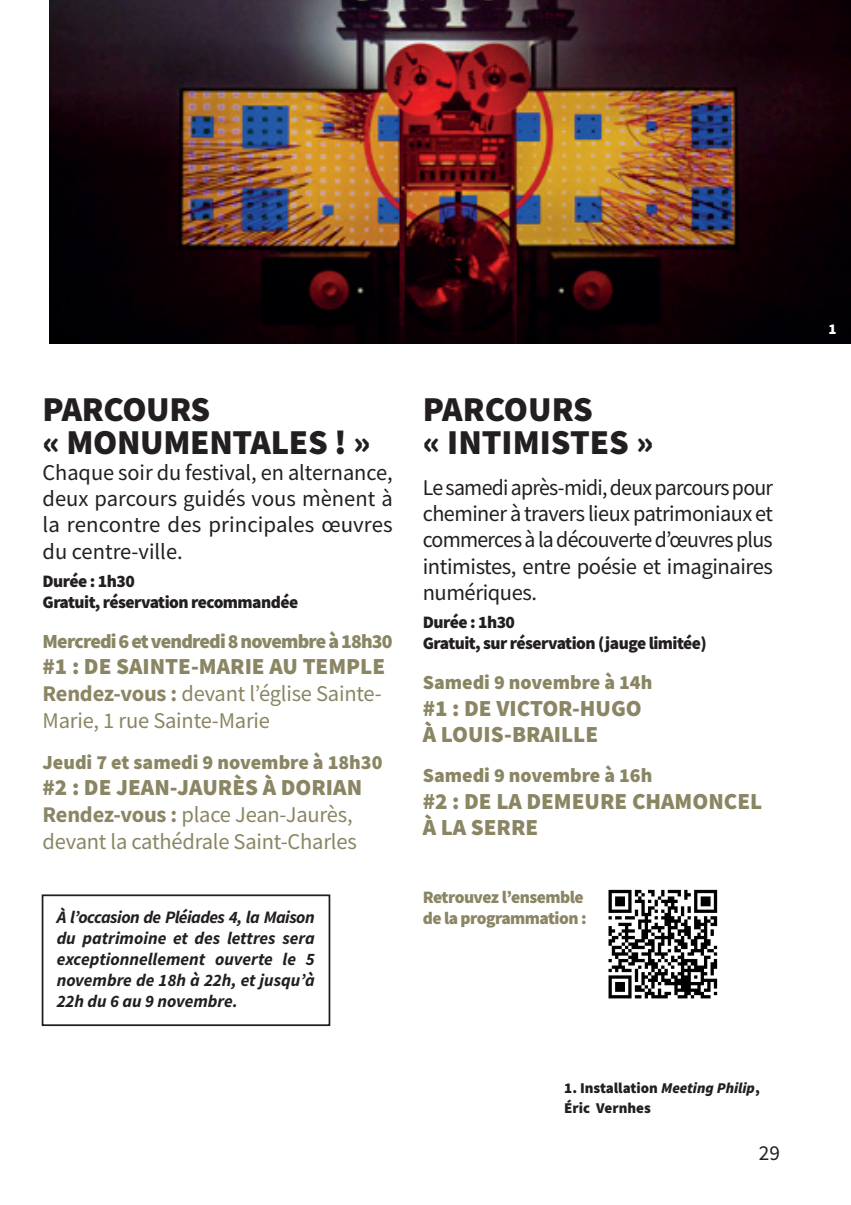
<style>
.page{position:relative;width:851px;height:1205px;background:#fff}
.page>*{position:absolute;margin:0;border:0;box-sizing:border-box;transform-origin:0 0}
.t1{font:900 35px/32.5px "Source Sans Pro";letter-spacing:-.01em;color:#231f20}
.t2{font:900 23px/26.2px "Source Sans Pro";color:#8a8664}
.t3{font:22.5px/26.2px "Source Sans Pro";letter-spacing:-.02em;color:#231f20;text-align:justify}
.t4{font:22.5px/27px "Source Sans Pro";letter-spacing:-.01em;color:#8a8664}
.t5{font:21.25px "Source Sans Pro";color:#231f20}
.t6{font:900 20px "Source Sans Pro";color:#8a8664}
.t7{font:900 20px "Source Sans Pro";letter-spacing:-.04em;color:#8a8664}
.t8{font:italic 700 17.5px/21px "Source Sans Pro";color:#231f20;text-align:justify}
.t9{font:900 17.5px/21px "Source Sans Pro";letter-spacing:-.03em;color:#231f20}
.t10{font:900 17.5px/21px "Source Sans Pro";letter-spacing:-.03em;color:#8a8664}
.t11{font:900 15px/20px "Source Sans Pro";color:#231f20}
.t12{font:900 15px "Source Sans Pro";color:#fff}
.s1{font-weight:700}
.s2{font-style:italic}
</style>
<div class="page">
<div style="left:42px;top:894px;width:288px;height:132px;border:2px solid #231f20"></div>
<img style="left:50px;top:0;width:800px;height:344px">
<svg style="left:608px;top:890px;width:109px;height:108px"></svg>
<h1 class="t1" style="left:43px;top:393px;width:329px">PARCOURS<br>« MONUMENTALES ! »</h1>
<p class="t3" style="left:43px;top:459px;width:352px">Chaque soir du festival, en alternance, deux parcours guidés vous mènent à la rencontre des principales œuvres du centre-ville.</p>
<p class="t9" style="left:43px;top:570px;width:257px">Durée : 1h30<br>Gratuit, réservation recommandée</p>
<p class="t7" style="left:43px;top:628px;width:351px">Mercredi 6 et vendredi 8 novembre à 18h30</p>
<p class="t2" style="left:43px;top:653px;width:344px">#1 : DE SAINTE-MARIE AU TEMPLE</p>
<p class="t4" style="left:43px;top:680px;width:340px"><span class="s1">Rendez-vous :</span> devant l’église Sainte-<br>Marie, 1 rue Sainte-Marie</p>
<p class="t6" style="left:43px;top:748px;width:341px">Jeudi 7 et samedi 9 novembre à 18h30</p>
<p class="t2" style="left:43px;top:774px;width:321px">#2 : DE JEAN-JAURÈS À DORIAN</p>
<p class="t4" style="left:43px;top:801px;width:316px"><span class="s1">Rendez-vous :</span> place Jean-Jaurès, devant la cathédrale Saint-Charles</p>
<p class="t8" style="left:57px;top:906px;width:259px">À l’occasion de Pléiades 4, la Maison du patrimoine et des lettres sera exceptionnellement ouverte le 5 novembre de 18h à 22h, et jusqu’à 22h du 6 au 9 novembre.</p>
<h1 class="t1" style="left:422px;top:393px;width:232px">PARCOURS<br>« INTIMISTES »</h1>
<p class="t3" style="left:422px;top:474px;width:352px">Le samedi après-midi, deux parcours pour cheminer à travers lieux patrimoniaux et commerces à la découverte d’œuvres plus intimistes, entre poésie et imaginaires numériques.</p>
<p class="t9" style="left:422px;top:611px;width:285px">Durée : 1h30<br>Gratuit, sur réservation (jauge limitée)</p>
<p class="t6" style="left:422px;top:669px;width:231px">Samedi 9 novembre à 14h</p>
<p class="t2" style="left:422px;top:694px;width:220px">#1 : DE VICTOR-HUGO<br>À LOUIS-BRAILLE</p>
<p class="t6" style="left:422px;top:762px;width:231px">Samedi 9 novembre à 16h</p>
<p class="t2" style="left:422px;top:787px;width:341px">#2 : DE LA DEMEURE CHAMONCEL<br>À LA SERRE</p>
<p class="t10" style="left:422px;top:887px;width:165px">Retrouvez l’ensemble de la programmation :</p>
<p class="t11" style="left:564px;top:1077px;width:197px">1. Installation <span class="s2">Meeting Philip</span>,<br>Éric Vernhes</p>
<p class="t5" style="left:758px;top:1139px;width:23px">29</p>
<p class="t12" style="left:828px;top:318px;width:10px">1</p>
</div>
